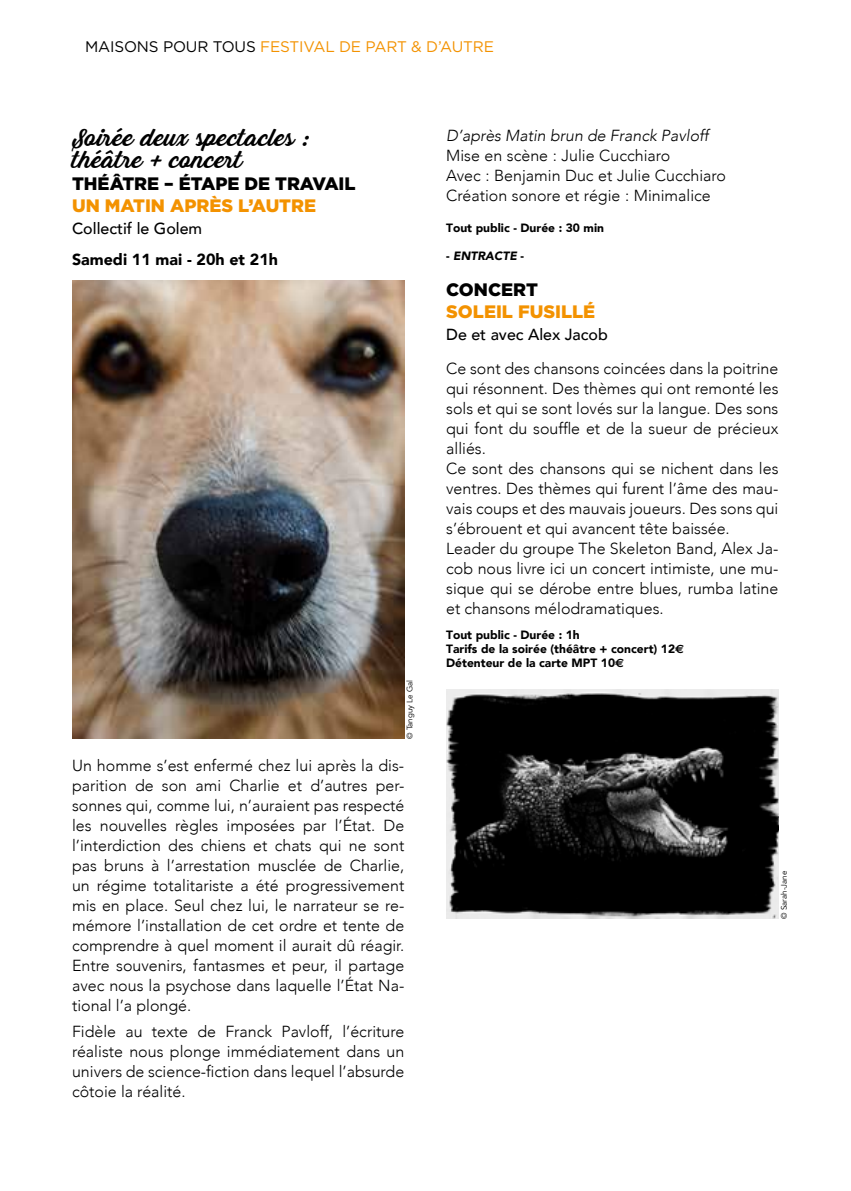
<style>
.page{position:relative;width:851px;height:1191px;background:#fff}
.page>*{position:absolute;margin:0;border:0;box-sizing:border-box;transform-origin:0 0}
.t1{font:26px/22px "Grand Aventure";color:#000}
.t2{font:900 18px "Gotham";color:#f39200}
.t3{font:900 18px "Gotham";color:#000}
.t4{font:300 16px/20px "Avenir";color:#000;text-align:justify}
.t5{font:500 16px "Avenir";color:#000}
.t6{font:italic 300 16px "Avenir";color:#000}
.t7{font:16px "Avenir Black 3";color:#000}
.t8{font:15.4px "Gotham";letter-spacing:-.01em;color:#f39200}
.t9{font:12px/14px "Avenir Black 3";color:#000}
.t10{font:italic 900 12px "Avenir";color:#000}
.t11{font:8px "Avenir";color:#000}
.s1{color:#000}
.s2{font-family:"Avenir Black 3";font-weight:400;font-style:normal}
.s3{font-family:"Euro Sans";font-weight:700}
</style>
<div class="page">
<img style="left:72px;top:281px;width:332px;height:458px">
<img style="left:446px;top:689px;width:332px;height:229px">
<p class="t8" style="left:85px;top:37px;width:410px"><span class="s1">MAISONS POUR TOUS</span> FESTIVAL DE PART &amp; D’AUTRE</p>
<h1 class="t1" style="left:72px;top:126px;width:238px">Soirée deux spectacles : théâtre + concert</h1>
<p class="t3" style="left:72px;top:171px;width:285px">THÉÂTRE – ÉTAPE DE TRAVAIL</p>
<p class="t2" style="left:72px;top:193px;width:245px">UN MATIN APRÈS L’AUTRE</p>
<p class="t5" style="left:72px;top:214px;width:132px">Collectif le Golem</p>
<p class="t7" style="left:72px;top:252px;width:207px">Samedi 11 mai - 20h et 21h</p>
<p class="t11" style="left:405px;top:739px;width:61px;rotate:-90deg">© Tanguy Le Gal</p>
<p class="t4" style="left:72px;top:755px;width:334px">Un homme s’est enfermé chez lui après la dis&shy;parition de son ami Charlie et d’autres per&shy;sonnes qui, comme lui, n’auraient pas respecté les nouvelles règles imposées par l’État. De l’interdiction des chiens et chats qui ne sont pas bruns à l’arrestation musclée de Charlie, un régime totalitariste a été progressivement mis en place. Seul chez lui, le narrateur se re&shy;mémore l’installation de cet ordre et tente de comprendre à quel moment il aurait dû réagir.<br>Entre souvenirs, fantasmes et peur, il partage avec nous la psychose dans laquelle l’État Na&shy;tional l’a plongé.</p>
<p class="t4" style="left:72px;top:1021px;width:334px">Fidèle au texte de Franck Pavloff, l’écriture réaliste nous plonge immédiatement dans un univers de science-fiction dans lequel l’absurde côtoie la réalité.</p>
<p class="t6" style="left:446px;top:126px;width:264px">D’après Matin brun de Franck Pavloff</p>
<p class="t4" style="left:446px;top:145px;width:281px;text-align:left">Mise en scène : Julie Cucchiaro<br>Avec : Benjamin Duc et Julie Cucchiaro<br>Création sonore et régie : Minimalice</p>
<p class="t9" style="left:446px;top:221px;width:159px">Tout public - Durée : 30 min</p>
<p class="t10" style="left:446px;top:246px;width:79px"><span class="s2">-</span> ENTRACTE <span class="s2">-</span></p>
<p class="t3" style="left:446px;top:277px;width:93px">CONCERT</p>
<p class="t2" style="left:446px;top:299px;width:150px">SOLEIL FUSILLÉ</p>
<p class="t5" style="left:446px;top:320px;width:163px">De et avec Alex Jacob</p>
<p class="t4" style="left:446px;top:358px;width:334px;text-align:left">Ce sont des chansons coincées dans la poitrine qui résonnent. Des thèmes qui ont remonté les sols et qui se sont lovés sur la langue. Des sons qui font du souffle et de la sueur de précieux alliés.<br>Ce sont des chansons qui se nichent dans les ventres. Des thèmes qui furent l’âme des mau&shy;vais coups et des mauvais joueurs. Des sons qui s’ébrouent et qui avancent tête baissée.<br>Leader du groupe The Skeleton Band, Alex Ja&shy;cob nous livre ici un concert intimiste, une mu&shy;sique qui se dérobe entre blues, rumba latine et chansons mélodramatiques.</p>
<p class="t9" style="left:446px;top:629px;width:239px">Tout public - Durée : 1h<br>Tarifs de la soirée (théâtre + concert) 12<span class="s3">€<br></span>Détenteur de la carte MPT 10<span class="s3">€</span></p>
<p class="t11" style="left:779px;top:918px;width:50px;rotate:-90deg">© Sarah-Jane</p>
</div>
